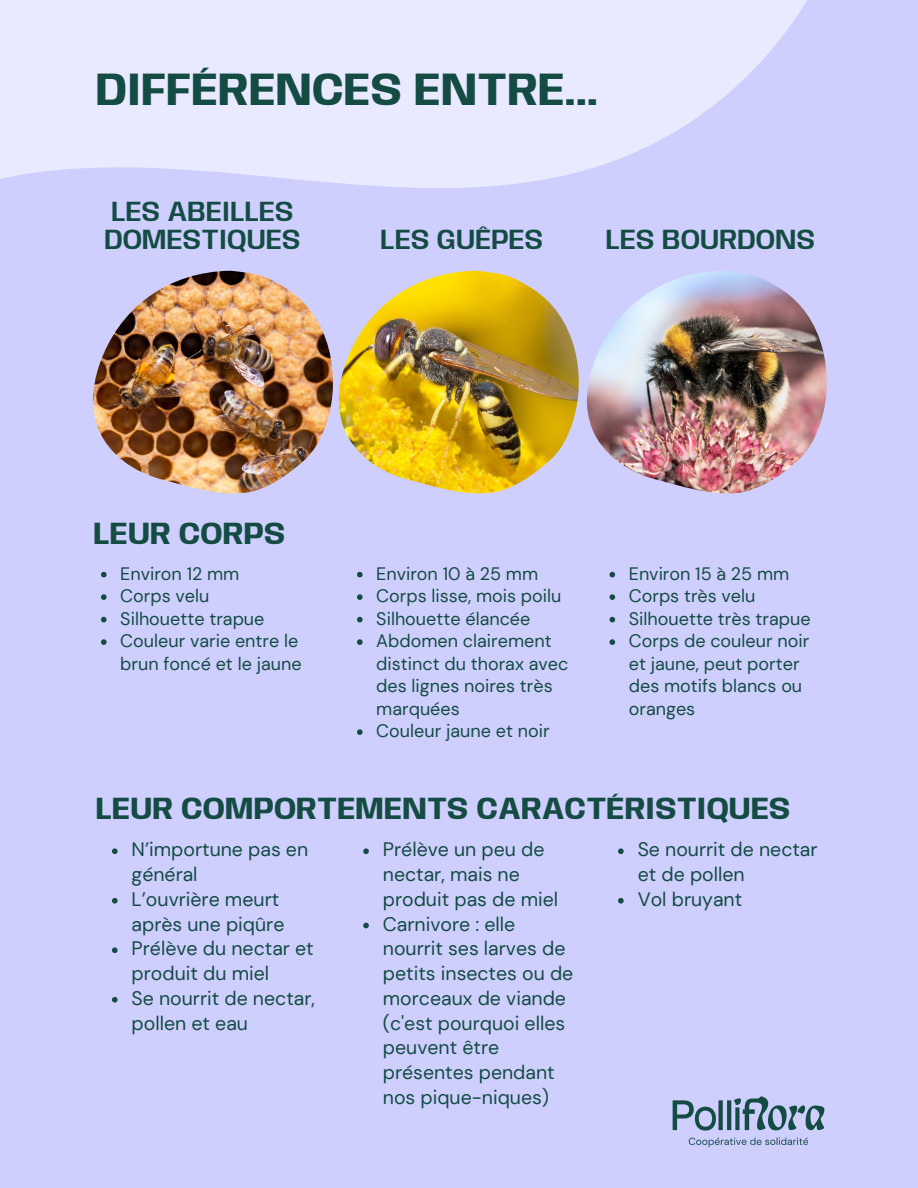
<style>
.page{position:relative;width:918px;height:1188px;background:#cfcfff}
.page>*{position:absolute;margin:0;border:0;box-sizing:border-box;transform-origin:0 0}
.t1{font:700 46.5px "Anybody";color:#144c44}
.t2{font:700 31.5px "Anybody";color:#144c44}
.t3{font:600 28.5px "Anybody";color:#144c44}
.t4{font:19.5px/24.8px "DM Sans";color:#144c44}
.t5{font:18px/22.5px "DM Sans";color:#144c44}
</style>
<div class="page">
<svg style="left:0;top:0;width:807px;height:188px;fill:#e9e9ff"></svg>
<img style="left:673px;top:1096px;width:152px;height:52px">
<img style="left:93px;top:271px;width:240px;height:222px">
<img style="left:338px;top:271px;width:241px;height:222px">
<img style="left:587px;top:271px;width:240px;height:222px">
<svg style="left:357px;top:572px;width:6px;height:5px"></svg>
<svg style="left:357px;top:594px;width:6px;height:6px"></svg>
<svg style="left:357px;top:617px;width:6px;height:5px"></svg>
<svg style="left:357px;top:639px;width:6px;height:6px"></svg>
<svg style="left:357px;top:729px;width:6px;height:6px"></svg>
<svg style="left:101px;top:572px;width:6px;height:5px"></svg>
<svg style="left:101px;top:594px;width:6px;height:6px"></svg>
<svg style="left:101px;top:617px;width:6px;height:5px"></svg>
<svg style="left:101px;top:639px;width:6px;height:6px"></svg>
<svg style="left:610px;top:572px;width:5px;height:5px"></svg>
<svg style="left:610px;top:594px;width:5px;height:6px"></svg>
<svg style="left:610px;top:617px;width:5px;height:5px"></svg>
<svg style="left:610px;top:639px;width:5px;height:6px"></svg>
<svg style="left:112px;top:848px;width:6px;height:6px"></svg>
<svg style="left:112px;top:898px;width:6px;height:6px"></svg>
<svg style="left:112px;top:947px;width:6px;height:6px"></svg>
<svg style="left:112px;top:997px;width:6px;height:6px"></svg>
<svg style="left:363px;top:848px;width:6px;height:6px"></svg>
<svg style="left:363px;top:923px;width:6px;height:5px"></svg>
<svg style="left:618px;top:848px;width:6px;height:6px"></svg>
<svg style="left:618px;top:898px;width:6px;height:6px"></svg>
<p class="t1" style="left:96px;top:68px;width:504px">DIFFÉRENCES ENTRE...</p>
<p class="t3" style="left:111px;top:198px;width:184px">LES ABEILLES</p>
<p class="t3" style="left:104px;top:226px;width:198px">DOMESTIQUES</p>
<p class="t3" style="left:381px;top:226px;width:164px">LES GUÊPES</p>
<p class="t3" style="left:606px;top:226px;width:211px">LES BOURDONS</p>
<p class="t2" style="left:94px;top:519px;width:193px">LEUR CORPS</p>
<p class="t5" style="left:120px;top:562px;width:121px">Environ 12 mm</p>
<p class="t5" style="left:120px;top:585px;width:91px">Corps velu</p>
<p class="t5" style="left:120px;top:607px;width:146px">Silhouette trapue</p>
<p class="t5" style="left:120px;top:630px;width:183px">Couleur varie entre le brun foncé et le jaune</p>
<p class="t5" style="left:376px;top:562px;width:163px">Environ 10 à 25 mm</p>
<p class="t5" style="left:376px;top:585px;width:187px">Corps lisse, mois poilu</p>
<p class="t5" style="left:376px;top:607px;width:156px">Silhouette élancée</p>
<p class="t5" style="left:376px;top:630px;width:194px">Abdomen clairement distinct du thorax avec des lignes noires très marquées</p>
<p class="t5" style="left:376px;top:720px;width:175px">Couleur jaune et noir</p>
<p class="t5" style="left:629px;top:562px;width:162px">Environ 15 à 25 mm</p>
<p class="t5" style="left:629px;top:585px;width:128px">Corps très velu</p>
<p class="t5" style="left:629px;top:607px;width:183px">Silhouette très trapue</p>
<p class="t5" style="left:629px;top:630px;width:182px">Corps de couleur noir et jaune, peut porter des motifs blancs ou oranges</p>
<p class="t2" style="left:96px;top:794px;width:696px">LEUR COMPORTEMENTS CARACTÉRISTIQUES</p>
<p class="t4" style="left:132px;top:837px;width:178px">N’importune pas en général</p>
<p class="t4" style="left:132px;top:887px;width:154px">L’ouvrière meurt après une piqûre</p>
<p class="t4" style="left:132px;top:936px;width:184px">Prélève du nectar et produit du miel</p>
<p class="t4" style="left:132px;top:986px;width:185px">Se nourrit de nectar, pollen et eau</p>
<p class="t4" style="left:383px;top:837px;width:177px">Prélève un peu de nectar, mais ne produit pas de miel</p>
<p class="t4" style="left:383px;top:912px;width:192px">Carnivore : elle nourrit ses larves de petits insectes ou de morceaux de viande (c'est pourquoi elles peuvent être présentes pendant nos pique-niques)</p>
<p class="t4" style="left:638px;top:837px;width:181px">Se nourrit de nectar et de pollen</p>
<p class="t4" style="left:638px;top:887px;width:106px">Vol bruyant</p>
</div>
